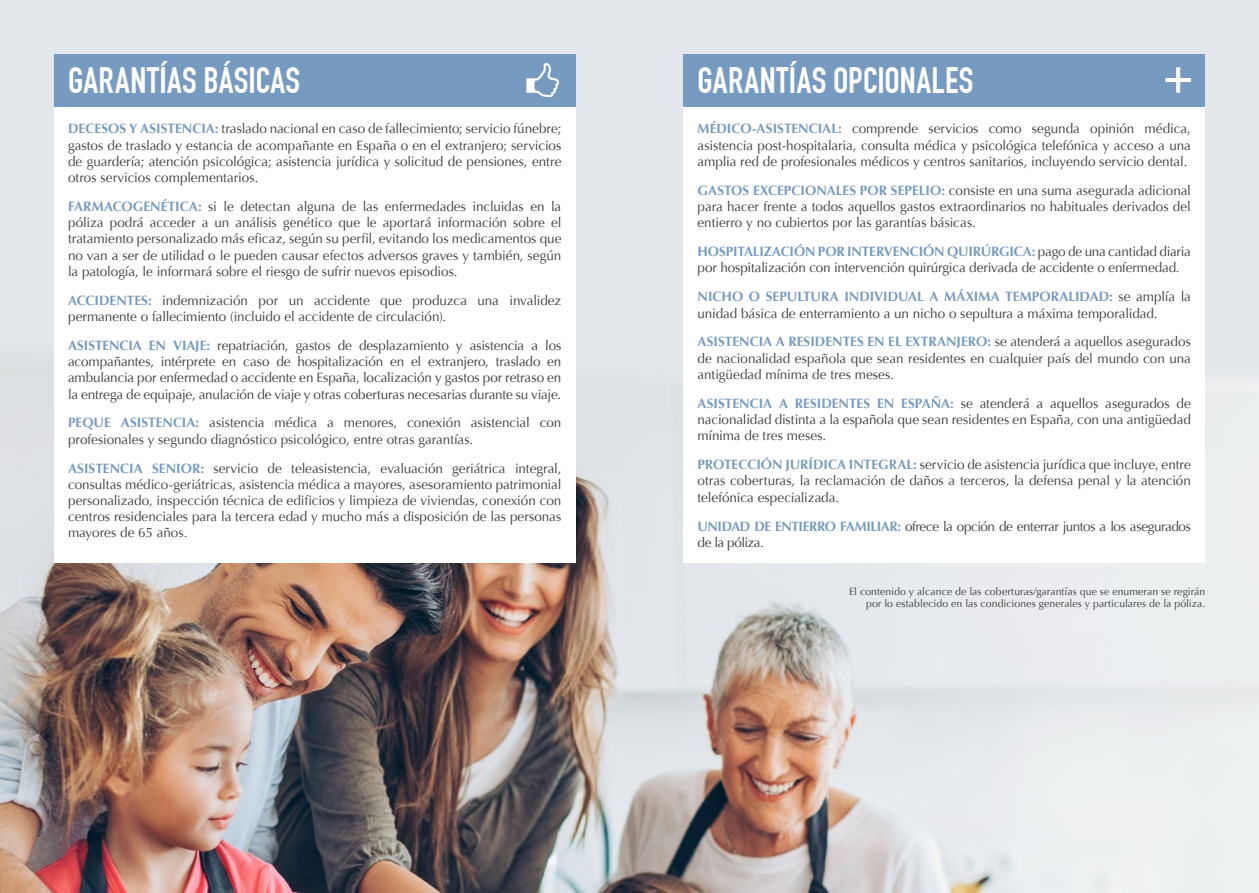
<style>
.page{position:relative;width:1259px;height:893px;background:#fff}
.page>*{position:absolute;margin:0;border:0;box-sizing:border-box;transform-origin:0 0}
.t1{font:700 36px "DIN Condensed";letter-spacing:.01em;color:#fff}
.t2{font:13.5px/16.2px "Optima";letter-spacing:-.005em;color:#3d3d3c;text-align:justify}
.t3{font:13.5px/16.2px "Optima";letter-spacing:-.03em;color:#3d3d3c}
.t4{font:10.5px/12px "Optima";letter-spacing:.005em;color:#3d3d3c;text-align:right}
.s1{font-weight:700;color:#779bc0}
</style>
<div class="page">
<img style="left:0;top:0;width:1259px;height:893px">
<div style="left:54px;top:106px;width:521px;height:456px;background:#fff"></div>
<div style="left:54px;top:54px;width:521px;height:52px;background:#779bc0"></div>
<svg style="left:526px;top:63px;width:33px;height:34px"></svg>
<div style="left:683px;top:106px;width:522px;height:457px;background:#fff"></div>
<div style="left:683px;top:54px;width:522px;height:52px;background:#779bc0"></div>
<svg style="left:1165px;top:67px;width:26px;height:26px"></svg>
<h1 class="t1" style="left:68px;top:59px;width:234px">GARANTÍAS BÁSICAS</h1>
<p class="t2" style="left:68px;top:121px;width:495px"><span class="s1">DECESOS Y ASISTENCIA:</span> traslado nacional en caso de fallecimiento; servicio fúnebre; gastos de traslado y estancia de acompañante en España o en el extranjero; servicios de guardería; atención psicológica; asistencia jurídica y solicitud de pensiones, entre otros servicios complementarios.</p>
<p class="t2" style="left:68px;top:198px;width:495px"><span class="s1">FARMACOGENÉTICA:</span> si le detectan alguna de las enfermedades incluidas en la póliza podrá acceder a un análisis genético que le aportará información sobre el tratamiento personalizado más eficaz, según su perfil, evitando los medicamentos que no van a ser de utilidad o le pueden causar efectos adversos graves y también, según la patología, le informará sobre el riesgo de sufrir nuevos episodios.</p>
<p class="t2" style="left:68px;top:292px;width:495px"><span class="s1">ACCIDENTES:</span> indemnización por un accidente que produzca una invalidez permanente o fallecimiento (incluido el accidente de circulación).</p>
<p class="t2" style="left:68px;top:337px;width:495px"><span class="s1">ASISTENCIA EN VIAJE:</span> repatriación, gastos de desplazamiento y asistencia a los acompañantes, intérprete en caso de hospitalización en el extranjero, traslado en ambulancia por enfermedad o accidente en España, localización y gastos por retraso en la entrega de equipaje, anulación de viaje y otras coberturas necesarias durante su viaje.</p>
<p class="t2" style="left:68px;top:415px;width:495px"><span class="s1">PEQUE ASISTENCIA:</span> asistencia médica a menores, conexión asistencial con profesionales y segundo diagnóstico psicológico, entre otras garantías.</p>
<p class="t2" style="left:68px;top:460px;width:495px"><span class="s1">ASISTENCIA SENIOR:</span> servicio de teleasistencia, evaluación geriátrica integral, consultas médico-geriátricas, asistencia médica a mayores, asesoramiento patrimonial personalizado, inspección técnica de edificios y limpieza de viviendas, conexión con centros residenciales para la tercera edad y mucho más a disposición de las personas mayores de 65 años.</p>
<h1 class="t1" style="left:697px;top:59px;width:277px">GARANTÍAS OPCIONALES</h1>
<p class="t2" style="left:697px;top:121px;width:495px"><span class="s1">MÉDICO-ASISTENCIAL:</span> comprende servicios como segunda opinión médica, asistencia post-hospitalaria, consulta médica y psicológica telefónica y acceso a una amplia red de profesionales médicos y centros sanitarios, incluyendo servicio dental.</p>
<p class="t2" style="left:697px;top:182px;width:495px"><span class="s1">GASTOS EXCEPCIONALES POR SEPELIO:</span> consiste en una suma asegurada adicional para hacer frente a todos aquellos gastos extraordinarios no habituales derivados del entierro y no cubiertos por las garantías básicas.</p>
<p class="t2" style="left:697px;top:244px;width:495px"><span class="s1">HOSPITALIZACIÓN POR INTERVENCIÓN QUIRÚRGICA:</span> pago de una cantidad diaria por hospitalización con intervención quirúrgica derivada de accidente o enfermedad.</p>
<p class="t2" style="left:697px;top:289px;width:495px"><span class="s1">NICHO O SEPULTURA INDIVIDUAL A MÁXIMA TEMPORALIDAD:</span> se amplía la unidad básica de enterramiento a un nicho o sepultura a máxima temporalidad.</p>
<p class="t2" style="left:697px;top:334px;width:495px"><span class="s1">ASISTENCIA A RESIDENTES EN EL EXTRANJERO:</span> se atenderá a aquellos asegurados de nacionalidad española que sean residentes en cualquier país del mundo con una antigüedad mínima de tres meses.</p>
<p class="t2" style="left:697px;top:395px;width:495px"><span class="s1">ASISTENCIA A RESIDENTES EN ESPAÑA:</span> se atenderá a aquellos asegurados de nacionalidad distinta a la española que sean residentes en España, con una antigüedad mínima de tres meses.</p>
<p class="t2" style="left:697px;top:457px;width:495px"><span class="s1">PROTECCIÓN JURÍDICA INTEGRAL:</span> servicio de asistencia jurídica que incluye, entre otras coberturas, la reclamación de daños a terceros, la defensa penal y la atención telefónica especializada.</p>
<p class="t3" style="left:697px;top:518px;width:495px"><span class="s1">UNIDAD DE ENTIERRO FAMILIAR:</span> ofrece la opción de enterrar juntos a los asegurados de la póliza.</p>
<p class="t4" style="left:849px;top:586px;width:358px">El contenido y alcance de las coberturas/garantías que se enumeran se regirán por lo establecido en las condiciones generales y particulares de la póliza.</p>
</div>
